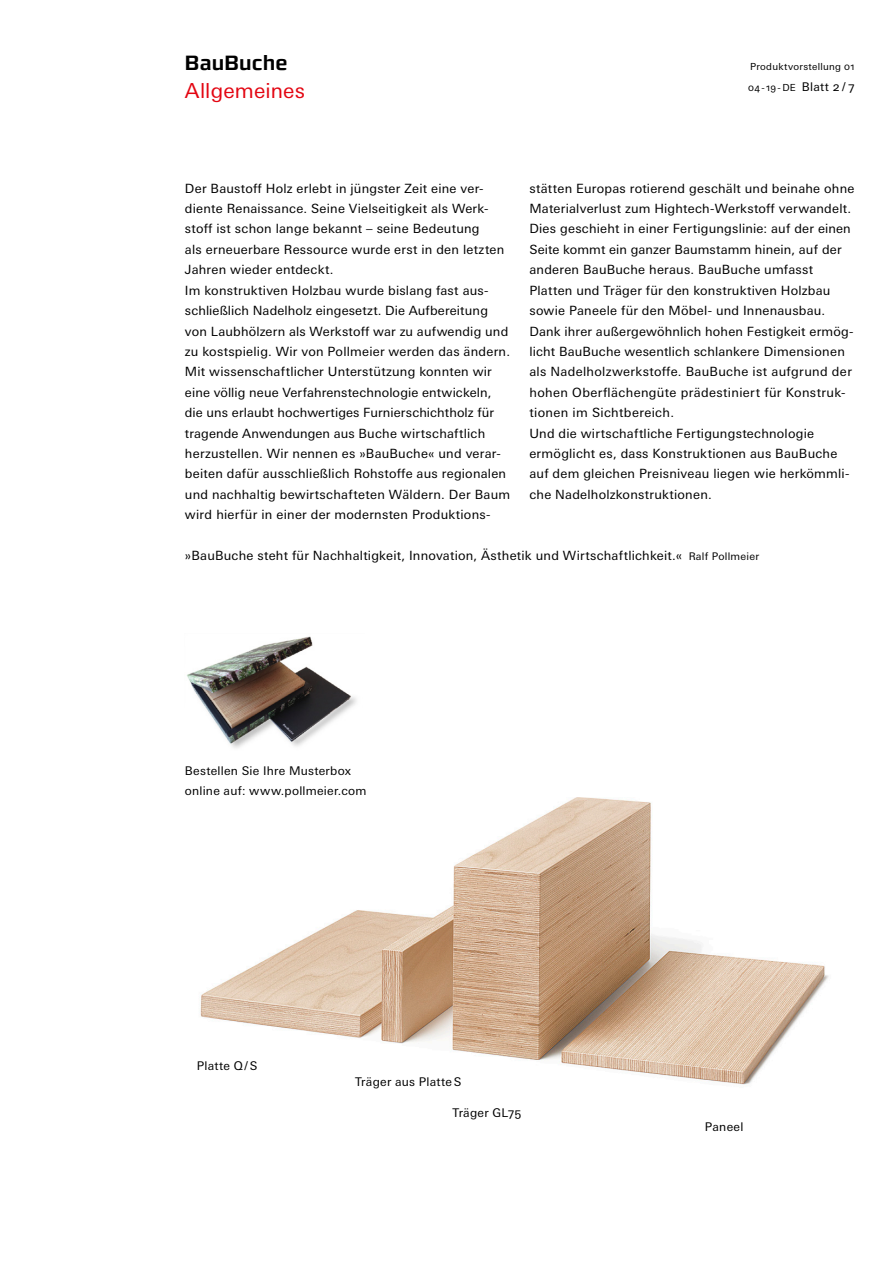
<style>
.page{position:relative;width:893px;height:1263px;background:#fff}
.page>*{position:absolute;margin:0;border:0;box-sizing:border-box;transform-origin:0 0}
.t1{font:20.7px "Univers Next W1 G";letter-spacing:.005em;color:#e30612}
.t2{font:700 20.7px "Morgan Sans";letter-spacing:.005em;color:#000}
.t3{font:12.75px/20.4px "Univers Next W1 G";letter-spacing:.02em;color:#000}
.t4{font:12px/20.4px "Univers Next W1 G";letter-spacing:.02em;color:#000}
.t5{font:9.75px/20.4px "Univers Next W1 G";letter-spacing:.03em;color:#000}
.s1{font-size:12px}
.s2{font-size:10.5px}
</style>
<div class="page">
<img style="left:200px;top:797px;width:629px;height:288px">
<img style="left:187px;top:636px;width:170px;height:112px">
<h1 class="t2" style="left:185px;top:50px;width:104px">BauBuche</h1>
<h1 class="t1" style="left:185px;top:79px;width:122px">Allgemeines</h1>
<p class="t5" style="left:748px;top:57px;width:108px">Produktvorstellung 01<br>04-19-DE <span class="s1">Blatt 2 / 7</span></p>
<p class="t3" style="left:185px;top:178px;width:327px">Der Baustoff Holz erlebt in jüngster Zeit eine ver&shy;diente Renaissance. Seine Vielseitigkeit als Werk&shy;stoff ist schon lange bekannt – seine Bedeutung<br>als erneuerbare Ressource wurde erst in den letzten Jahren wieder entdeckt.<br>Im konstruktiven Holzbau wurde bislang fast aus&shy;schließlich Nadelholz eingesetzt. Die Aufbereitung von Laubhölzern als Werkstoff war zu aufwendig und zu kostspielig. Wir von Pollmeier werden das ändern.<br>Mit wissenschaftlicher Unterstützung konnten wir eine völlig neue Verfahrenstechnologie entwickeln, die uns erlaubt hochwertiges Furnierschichtholz für tragende Anwendungen aus Buche wirtschaftlich herzustellen. Wir nennen es »BauBuche« und verar&shy;beiten dafür ausschließlich Rohstoffe aus regionalen und nachhaltig bewirtschafteten Wäldern. Der Baum wird hierfür in einer der modernsten Produktions-</p>
<p class="t3" style="left:529px;top:178px;width:327px">stätten Europas rotierend geschält und beinahe ohne Materialverlust zum Hightech-Werkstoff verwandelt.<br>Dies geschieht in einer Fertigungslinie: auf der einen Seite kommt ein ganzer Baumstamm hinein, auf der anderen BauBuche heraus. BauBuche umfasst Platten und Träger für den konstruktiven Holzbau sowie Paneele für den Möbel- und Innenausbau.<br>Dank ihrer außergewöhnlich hohen Festigkeit ermög&shy;licht BauBuche wesentlich schlankere Dimensionen als Nadelholzwerkstoffe. BauBuche ist aufgrund der hohen Oberflächengüte prädestiniert für Konstruk&shy;tionen im Sichtbereich.<br>Und die wirtschaftliche Fertigungstechnologie ermöglicht es, dass Konstruktionen aus BauBuche auf dem gleichen Preisniveau liegen wie herkömmli&shy;che Nadelholzkonstruktionen.</p>
<p class="t3" style="left:185px;top:545px;width:576px">»BauBuche steht für Nachhaltigkeit, Innovation, Ästhetik und Wirtschaftlichkeit.« <span class="s2">Ralf Pollmeier</span></p>
<p class="t4" style="left:185px;top:760px;width:183px">Bestellen Sie Ihre Musterbox online auf: www.pollmeier.com</p>
<p class="t4" style="left:197px;top:1056px;width:62px">Platte Q/S</p>
<p class="t4" style="left:355px;top:1072px;width:108px">Träger aus PlatteS</p>
<p class="t4" style="left:452px;top:1103px;width:71px">Träger GL75</p>
<p class="t4" style="left:705px;top:1117px;width:40px">Paneel</p>
</div>
